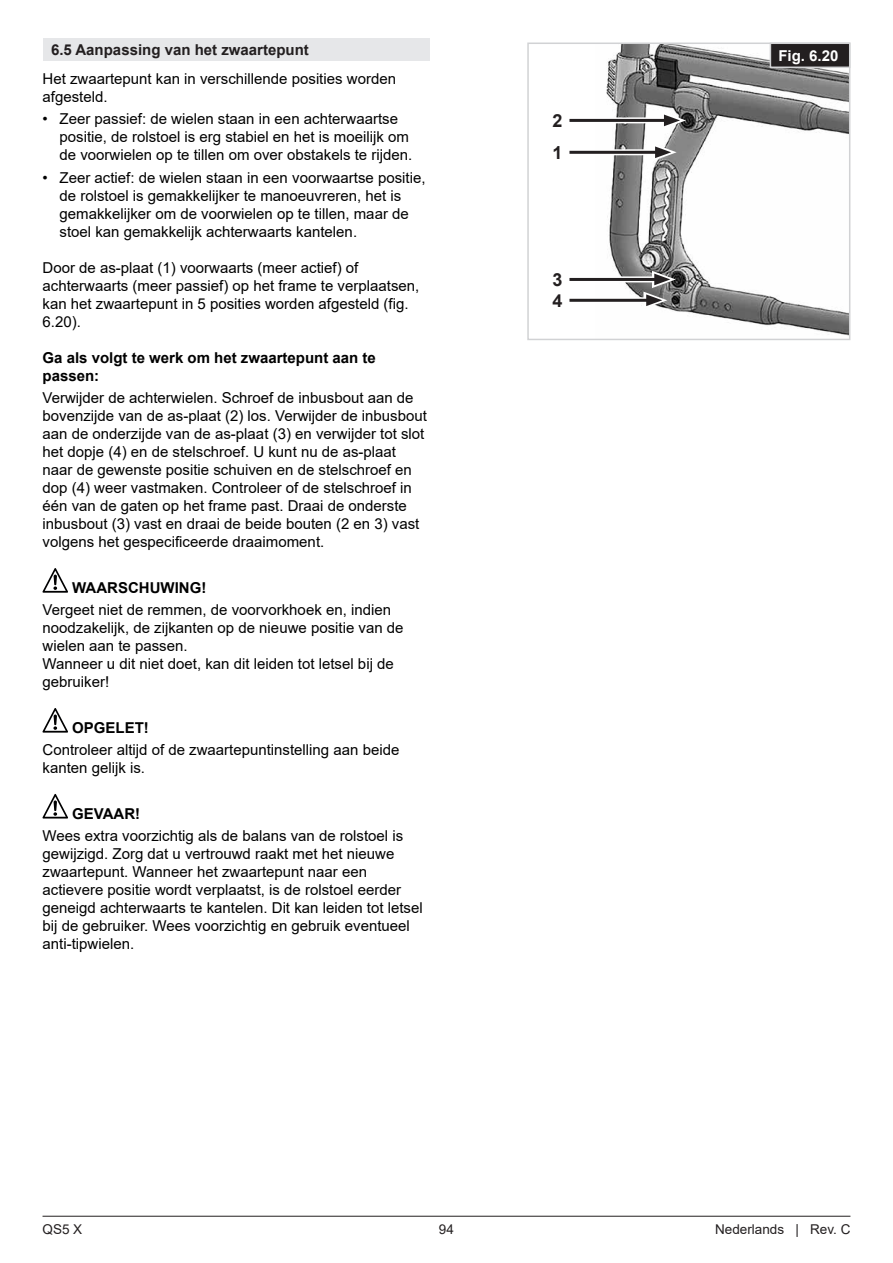
<style>
.page{position:relative;width:893px;height:1263px;background:#fff}
.page>*{position:absolute;margin:0;border:0;box-sizing:border-box;transform-origin:0 0}
.t1{font:700 18px "Arial";color:#231f20}
.BODY_TEXT{font:15px/18px "Arial";color:#000}
.BODY_TEXT-2{font:700 15px/18px "Arial";color:#000}
.NL-SUB-HEADING{font:700 15px "Arial";color:#231f20}
.t2{font:700 15px "Arial";color:#fff}
.t3{font:13.5px "Arial";color:#231f20}
</style>
<div class="page">
<hr style="left:43px;top:1216px;width:807px;height:1px;background:#231f20">
<div style="left:43px;top:38px;width:386px;height:23px;background:#e6e7e9"></div>
<svg style="left:43px;top:568px;width:25px;height:25px"></svg>
<svg style="left:43px;top:708px;width:25px;height:25px"></svg>
<svg style="left:43px;top:794px;width:25px;height:24px"></svg>
<img style="left:606px;top:46px;width:241px;height:289px">
<div style="left:527px;top:43px;width:323px;height:297px;border:2px solid #d1d2d4"></div>
<div style="left:575px;top:117px;width:97px;height:6px;background:#eae9ea"></div>
<div style="left:575px;top:276px;width:87px;height:6px;background:#f3f3f3"></div>
<div style="left:574px;top:297px;width:79px;height:6px;background:#d0cfcf"></div>
<div style="left:575px;top:149px;width:87px;height:6px;background:#d3d2d2"></div>
<hr style="left:569px;top:119px;width:101px;height:3px;background:#231f20">
<svg style="left:663px;top:112px;width:23px;height:17px"></svg>
<hr style="left:569px;top:278px;width:91px;height:3px;background:#231f20">
<hr style="left:569px;top:299px;width:83px;height:3px;background:#231f20">
<svg style="left:643px;top:271px;width:33px;height:38px"></svg>
<hr style="left:569px;top:151px;width:92px;height:3px;background:#231f20">
<svg style="left:651px;top:143px;width:26px;height:18px"></svg>
<div style="left:770px;top:43px;width:80px;height:24px;background:#231f20"></div>
<div style="left:770px;top:43px;width:80px;height:25px;border:2px solid #d1d2d4"></div>
<p class="NL-SUB-HEADING" style="left:51px;top:39px;width:259px">6.5 Aanpassing van het zwaartepunt</p>
<p class="BODY_TEXT" style="left:43px;top:70px;width:355px">Het zwaartepunt kan in verschillende posities worden afgesteld.</p>
<p class="BODY_TEXT" style="left:60px;top:110px;width:354px;text-indent:-17px">• Zeer passief: de wielen staan in een achterwaartse positie, de rolstoel is erg stabiel en het is moeilijk om de voorwielen op te tillen om over obstakels te rijden.</p>
<p class="BODY_TEXT" style="left:60px;top:168px;width:367px;text-indent:-17px">• Zeer actief: de wielen staan in een voorwaartse positie, de rolstoel is gemakkelijker te manoeuvreren, het is gemakkelijker om de voorwielen op te tillen, maar de stoel kan gemakkelijk achterwaarts kantelen.</p>
<p class="BODY_TEXT" style="left:43px;top:258px;width:378px">Door de as-plaat (1) voorwaarts (meer actief) of achterwaarts (meer passief) op het frame te verplaatsen, kan het zwaartepunt in 5 posities worden afgesteld (fig.<br>6.20).</p>
<p class="BODY_TEXT-2" style="left:43px;top:349px;width:335px">Ga als volgt te werk om het zwaartepunt aan te passen:</p>
<p class="BODY_TEXT" style="left:43px;top:389px;width:386px">Verwijder de achterwielen. Schroef de inbusbout aan de bovenzijde van de as-plaat (2) los. Verwijder de inbusbout aan de onderzijde van de as-plaat (3) en verwijder tot slot het dopje (4) en de stelschroef. U kunt nu de as-plaat naar de gewenste positie schuiven en de stelschroef en dop (4) weer vastmaken. Controleer of de stelschroef in één van de gaten op het frame past. Draai de onderste inbusbout (3) vast en draai de beide bouten (2 en 3) vast volgens het gespecificeerde draaimoment.</p>
<p class="BODY_TEXT-2" style="left:72px;top:579px;width:136px">WAARSCHUWING!</p>
<p class="BODY_TEXT" style="left:43px;top:601px;width:363px">Vergeet niet de remmen, de voorvorkhoek en, indien noodzakelijk, de zijkanten op de nieuwe positie van de wielen aan te passen.</p>
<p class="BODY_TEXT" style="left:43px;top:655px;width:353px">Wanneer u dit niet doet, kan dit leiden tot letsel bij de gebruiker!</p>
<p class="BODY_TEXT-2" style="left:72px;top:718px;width:78px">OPGELET!</p>
<p class="BODY_TEXT" style="left:43px;top:740px;width:358px">Controleer altijd of de zwaartepuntinstelling aan beide kanten gelijk is.</p>
<p class="BODY_TEXT-2" style="left:72px;top:804px;width:70px">GEVAAR!</p>
<p class="BODY_TEXT" style="left:43px;top:826px;width:382px">Wees extra voorzichtig als de balans van de rolstoel is gewijzigd. Zorg dat u vertrouwd raakt met het nieuwe zwaartepunt. Wanneer het zwaartepunt naar een actievere positie wordt verplaatst, is de rolstoel eerder geneigd achterwaarts te kantelen. Dit kan leiden tot letsel bij de gebruiker. Wees voorzichtig en gebruik eventueel anti-tipwielen.</p>
<p class="t1" style="left:553px;top:108px;width:12px">2</p>
<p class="t1" style="left:553px;top:140px;width:12px">1</p>
<p class="t1" style="left:553px;top:267px;width:12px">3</p>
<p class="t1" style="left:553px;top:288px;width:12px">4</p>
<p class="t2" style="left:778px;top:45px;width:62px">Fig. 6.20</p>
<p class="t3" style="left:43px;top:1220px;width:41px">QS5 X</p>
<p class="t3" style="left:439px;top:1220px;width:17px">94</p>
<p class="t3" style="left:715px;top:1220px;width:137px">Nederlands | Rev. C</p>
</div>
